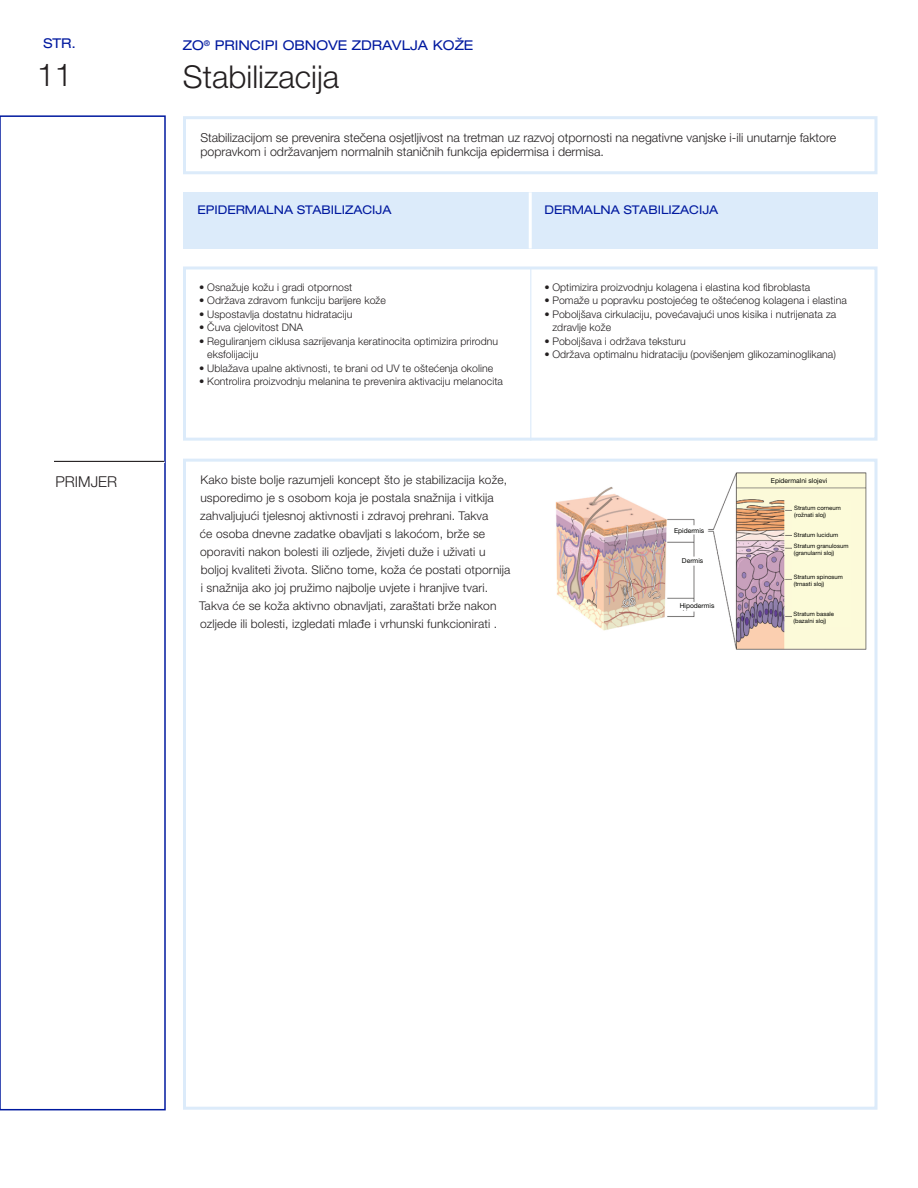
<style>
.page{position:relative;width:918px;height:1188px;background:#fff}
.page>*{position:absolute;margin:0;border:0;box-sizing:border-box;transform-origin:0 0}
.Page_Header_Level_2{font:300 31.5px "Helvetica Neue LT Pro";color:#231f20}
.Section_Level_2{font:300 15px "Helvetica Neue LT Pro";color:#231f20}
.Page_Header_Level_1{font:expanded 13.5px "Helvetica Neue LT Pro";color:#00199f}
.Notes_Level_2{font:300 12.3px/14.9px "Helvetica Neue LT Pro";color:#231f20}
.Body_Copy{font:300 12px/18px "Helvetica Neue LT Pro";letter-spacing:.01em;color:#231f20}
.Section_Level_1{font:expanded 12px "Helvetica Neue LT Pro";color:#00199f}
.Body_Table{font:300 10.5px/13.5px "Helvetica Neue LT Pro";letter-spacing:.005em;color:#231f20}
.t1{font:6.75px "Helvetica Neue LT Pro";color:#040503}
.t2{font:6px/7.2px "Helvetica Neue LT Pro";color:#040503}
</style>
<div class="page">
<div style="left:183px;top:266px;width:695px;height:175px;border:3px solid #dcebfa"></div>
<div style="left:183px;top:459px;width:695px;height:651px;border:3px solid #dcebfa"></div>
<div style="left:183px;top:116px;width:695px;height:58px;border:3px solid #dcebfa"></div>
<div style="left:183px;top:192px;width:347px;height:56px;background:#dcebfa"></div>
<div style="left:530px;top:192px;width:348px;height:56px;background:#dcebfa"></div>
<hr style="left:530px;top:267px;width:1px;height:174px;background:#dcebfa">
<hr style="left:529px;top:192px;width:3px;height:56px;background:#fff">
<img style="left:555px;top:472px;width:312px;height:178px">
<div style="left:676px;top:527px;width:31px;height:7px;background:#fff"></div>
<div style="left:674px;top:557px;width:31px;height:8px;background:#fff"></div>
<div style="left:676px;top:603px;width:38px;height:7px;background:#fff"></div>
<div style="left:770px;top:475px;width:52px;height:11px;background:#fcfbd9"></div>
<div style="left:793px;top:501px;width:58px;height:126px;background:#fcfbd9"></div>
<hr style="left:54px;top:461px;width:110px;height:1px;background:#231f20">
<p class="Page_Header_Level_1" style="left:43px;top:36px;width:34px">STR.</p>
<h1 class="Page_Header_Level_2" style="left:37px;top:55px;width:37px">11</h1>
<p class="Section_Level_2" style="left:55px;top:473px;width:63px">PRIMJER</p>
<p class="Page_Header_Level_1" style="left:183px;top:37px;width:292px">ZO<sup>®</sup> PRINCIPI OBNOVE ZDRAVLJA KOŽE</p>
<p class="Page_Header_Level_2" style="left:183px;top:57px;width:158px">Stabilizacija</p>
<p class="Notes_Level_2" style="left:200px;top:129px;width:637px">Stabilizacijom se prevenira stečena osjetljivost na tretman uz razvoj otpornosti na negativne vanjske i-ili unutarnje faktore popravkom i održavanjem normalnih staničnih funkcija epidermisa i dermisa.</p>
<p class="Section_Level_1" style="left:197px;top:203px;width:196px">EPIDERMALNA STABILIZACIJA</p>
<p class="Section_Level_1" style="left:545px;top:203px;width:175px">DERMALNA STABILIZACIJA</p>
<p class="Body_Table" style="left:199px;top:280px;width:155px">• Osnažuje kožu i gradi otpornost</p>
<p class="Body_Table" style="left:199px;top:294px;width:188px">• Održava zdravom funkciju barijere kože</p>
<p class="Body_Table" style="left:199px;top:307px;width:155px">• Uspostavlja dostatnu hidrataciju</p>
<p class="Body_Table" style="left:199px;top:321px;width:105px">• Čuva cjelovitost DNA</p>
<p class="Body_Table" style="left:207px;top:334px;width:293px;text-indent:-8px">• Reguliranjem ciklusa sazrijevanja keratinocita optimizira prirodnu eksfolijaciju</p>
<p class="Body_Table" style="left:199px;top:361px;width:295px">• Ublažava upalne aktivnosti, te brani od UV te oštećenja okoline</p>
<p class="Body_Table" style="left:199px;top:375px;width:305px">• Kontrolira proizvodnju melanina te prevenira aktivaciju melanocita</p>
<p class="Body_Table" style="left:544px;top:280px;width:267px">• Optimizira proizvodnju kolagena i elastina kod fibroblasta</p>
<p class="Body_Table" style="left:544px;top:294px;width:304px">• Pomaže u popravku postojećeg te oštećenog kolagena i elastina</p>
<p class="Body_Table" style="left:552px;top:307px;width:286px;text-indent:-8px">• Poboljšava cirkulaciju, povećavajući unos kisika i nutrijenata za zdravlje kože</p>
<p class="Body_Table" style="left:544px;top:334px;width:143px">• Poboljšava i održava teksturu</p>
<p class="Body_Table" style="left:544px;top:348px;width:293px">• Održava optimalnu hidrataciju (povišenjem glikozaminoglikana)</p>
<p class="Body_Copy" style="left:200px;top:470px;width:312px">Kako biste bolje razumjeli koncept što je stabilizacija kože, usporedimo je s osobom koja je postala snažnija i vitkija zahvaljujući tjelesnoj aktivnosti i zdravoj prehrani. Takva<br>će osoba dnevne zadatke obavljati s lakoćom, brže se oporaviti nakon bolesti ili ozljede, živjeti duže i uživati u boljoj kvaliteti života. Slično tome, koža će postati otpornija i snažnija ako joj pružimo najbolje uvjete i hranjive tvari.</p>
<p class="Body_Copy" style="left:199px;top:596px;width:299px">Takva će se koža aktivno obnavljati, zaraštati brže nakon ozljede ili bolesti, izgledati mlađe i vrhunski funkcionirati .</p>
<p class="t1" style="left:674px;top:526px;width:32px">Epidermis</p>
<p class="t1" style="left:682px;top:557px;width:23px">Dermis</p>
<p class="t1" style="left:680px;top:602px;width:36px">Hipodermis</p>
<p class="t1" style="left:771px;top:477px;width:58px">Epidermalni slojevi</p>
<p class="t2" style="left:794px;top:504px;width:48px">Stratum corneum (rožnati sloj)</p>
<p class="t2" style="left:794px;top:530px;width:56px;line-height:10.8px">Stratum lucidum<br>Stratum granulosum</p>
<p class="t2" style="left:794px;top:550px;width:42px">(granularni sloj)</p>
<p class="t2" style="left:794px;top:573px;width:51px">Stratum spinosum (trnasti sloj)</p>
<p class="t2" style="left:794px;top:610px;width:42px">Stratum basale (bazalni sloj)</p>
</div>
